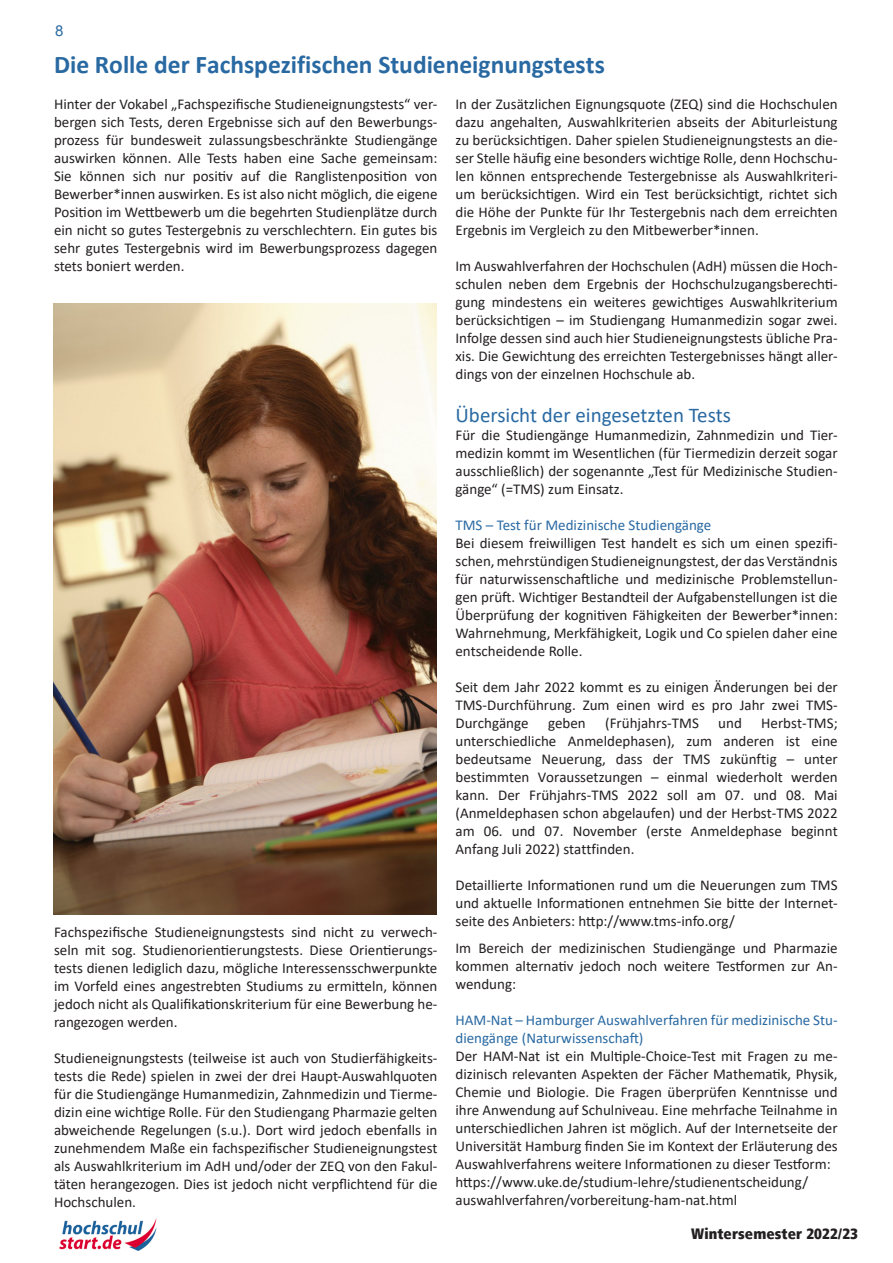
<style>
.page{position:relative;width:893px;height:1263px;background:#fff}
.page>*{position:absolute;margin:0;border:0;box-sizing:border-box;transform-origin:0 0}
.t1{font:700 25.5px "Calibri";color:#2969a2}
.t2{font:21px "Calibri";color:#2969a2}
.t3{font:15px/18px "Calibri";color:#231f20;text-align:justify}
.t4{font:15px/18px "Calibri";color:#2969a2}
.t5{font:900 15px "Transit";color:#231f20}
.t6{font:15px "Arial";color:#2969a2}
.s1{font-style:inherit}
</style>
<div class="page">
<img style="left:59px;top:1218px;width:98px;height:33px">
<img style="left:54px;top:304px;width:382px;height:610px">
<p class="t6" style="left:55px;top:21px;width:10px">8</p>
<p class="t1" style="left:54px;top:47px;width:552px">Die Rolle der Fachspezifischen Studieneignung<span class="s1">s</span>tests</p>
<p class="t3" style="left:54px;top:95px;width:385px">Hinter der Vokabel „Fachspezifische Studieneignungstests“ ver&shy;bergen sich Tests, deren Ergebnisse sich auf den Bewerbungs&shy;prozess für bundesweit zulassungsbeschränkte Studiengänge auswirken können. Alle Tests haben eine Sache gemeinsam:<br>Sie können sich nur positiv auf die Ranglistenposition von Bewerber*innen auswirken. Es ist also nicht möglich, die eigene Position im Wettbewerb um die begehrten Studienplätze durch ein nicht so gutes Testergebnis zu verschlechtern. Ein gutes bis sehr gutes Testergebnis wird im Bewerbungsprozess dagegen stets boniert werden.</p>
<p class="t3" style="left:54px;top:923px;width:385px">Fachspezifische Studieneignungstests sind nicht zu verwech&shy;seln mit sog. Studienorientierungstests. Diese Orientierungs&shy;tests dienen lediglich dazu, mögliche Interessensschwerpunkte im Vorfeld eines angestrebten Studiums zu ermitteln, können jedoch nicht als Qualifikationskriterium für eine Bewerbung he&shy;rangezogen werden.</p>
<p class="t3" style="left:54px;top:1049px;width:385px">Studieneignungstests (teilweise ist auch von Studierfähigkeits&shy;tests die Rede) spielen in zwei der drei Haupt-Auswahlquoten für die Studiengänge Humanmedizin, Zahnmedizin und Tierme&shy;dizin eine wichtige Rolle. Für den Studiengang Pharmazie gelten abweichende Regelungen (s.u.). Dort wird jedoch ebenfalls in zunehmendem Maße ein fachspezifischer Studieneignungstest als Auswahlkriterium im AdH und/oder der ZEQ von den Fakul&shy;täten herangezogen. Dies ist jedoch nicht verpflichtend für die Hochschulen.</p>
<p class="t3" style="left:455px;top:95px;width:384px">In der Zusätzlichen Eignungsquote (ZEQ) sind die Hochschulen dazu angehalten, Auswahlkriterien abseits der Abiturleistung zu berücksichtigen. Daher spielen Studieneignungstests an die&shy;ser Stelle häufig eine besonders wichtige Rolle, denn Hochschu&shy;len können entsprechende Testergebnisse als Auswahlkriteri&shy;um berücksichtigen. Wird ein Test berücksichtigt, richtet sich die Höhe der Punkte für Ihr Testergebnis nach dem erreichten Ergebnis im Vergleich zu den Mitbewerber*innen.</p>
<p class="t3" style="left:455px;top:257px;width:384px">Im Auswahlverfahren der Hochschulen (AdH) müssen die Hoch&shy;schulen neben dem Ergebnis der Hochschulzugangsberechti&shy;gung mindestens ein weiteres gewichtiges Auswahlkriterium berücksichtigen – im Studiengang Humanmedizin sogar zwei.<br>Infolge dessen sind auch hier Studieneignungstests übliche Pra&shy;xis. Die Gewichtung des erreichten Testergebnisses hängt aller&shy;dings von der einzelnen Hochschule ab.</p>
<p class="t2" style="left:455px;top:401px;width:277px">Übersicht der eingesetzten Tests</p>
<p class="t3" style="left:455px;top:426px;width:384px">Für die Studiengänge Humanmedizin, Zahnmedizin und Tier&shy;medizin kommt im Wesentlichen (für Tiermedizin derzeit sogar ausschließlich) der sogenannte „Test für Medizinische Studien&shy;gänge“ (=TMS) zum Einsatz.</p>
<p class="t4" style="left:455px;top:516px;width:257px">TMS – Test für Medizinische Studiengänge</p>
<p class="t3" style="left:455px;top:534px;width:384px">Bei diesem freiwilligen Test handelt es sich um einen spezifi&shy;schen, mehrstündigen Studieneignungstest, der das Verständnis für naturwissenschaftliche und medizinische Problemstellun&shy;gen prüft. Wichtiger Bestandteil der Aufgabenstellungen ist die Überprüfung der kognitiven Fähigkeiten der Bewerber*innen:<br>Wahrnehmung, Merkfähigkeit, Logik und Co spielen daher eine entscheidende Rolle.</p>
<p class="t3" style="left:455px;top:678px;width:384px">Seit dem Jahr 2022 kommt es zu einigen Änderungen bei der TMS-Durchführung. Zum einen wird es pro Jahr zwei TMS-Durchgänge</p>
<p class="t3" style="left:548px;top:714px;width:39px">geben</p>
<p class="t3" style="left:605px;top:714px;width:95px">(Frühjahrs-TMS</p>
<p class="t3" style="left:718px;top:714px;width:25px">und</p>
<p class="t3" style="left:455px;top:714px;width:384px;text-indent:306px">Herbst-TMS; unterschiedliche Anmeldephasen), zum anderen ist eine bedeutsame Neuerung, dass der TMS zukünftig – unter bestimmten Voraussetzungen – einmal wiederholt werden kann. Der Frühjahrs-TMS 2022 soll am 07. und 08. Mai (Anmeldephasen schon abgelaufen) und der Herbst-TMS 2022 am 06. und 07. November (erste Anmeldephase beginnt Anfang Juli 2022) stattfinden.</p>
<p class="t3" style="left:455px;top:876px;width:384px">Detaillierte Informationen rund um die Neuerungen zum TMS und aktuelle Informationen entnehmen Sie bitte der Internet&shy;seite des Anbieters: http://www.tms-info.org/</p>
<p class="t3" style="left:455px;top:939px;width:384px">Im Bereich der medizinischen Studiengänge und Pharmazie kommen alternativ jedoch noch weitere Testformen zur An&shy;wendung:</p>
<p class="t4" style="left:455px;top:1011px;width:384px">HAM-Nat – Hamburger Auswahlverfahren für medizinische Stu&shy;diengänge (Naturwissenschaft)</p>
<p class="t3" style="left:455px;top:1047px;width:384px">Der HAM-Nat ist ein Multiple-Choice-Test mit Fragen zu me&shy;dizinisch relevanten Aspekten der Fächer Mathematik, Physik, Chemie und Biologie. Die Fragen überprüfen Kenntnisse und ihre Anwendung auf Schulniveau. Eine mehrfache Teilnahme in unterschiedlichen Jahren ist möglich. Auf der Internetseite der Universität Hamburg finden Sie im Kontext der Erläuterung des Auswahlverfahrens weitere Informationen zu dieser Testform:</p>
<p class="t3" style="left:455px;top:1173px;width:354px">https://www.uke.de/studium-lehre/studienentscheidung/</p>
<p class="t3" style="left:455px;top:1191px;width:283px">auswahlverfahren/vorbereitung-ham-nat.html</p>
<p class="t5" style="left:691px;top:1224px;width:168px">Wintersemester 2022/23</p>
</div>
